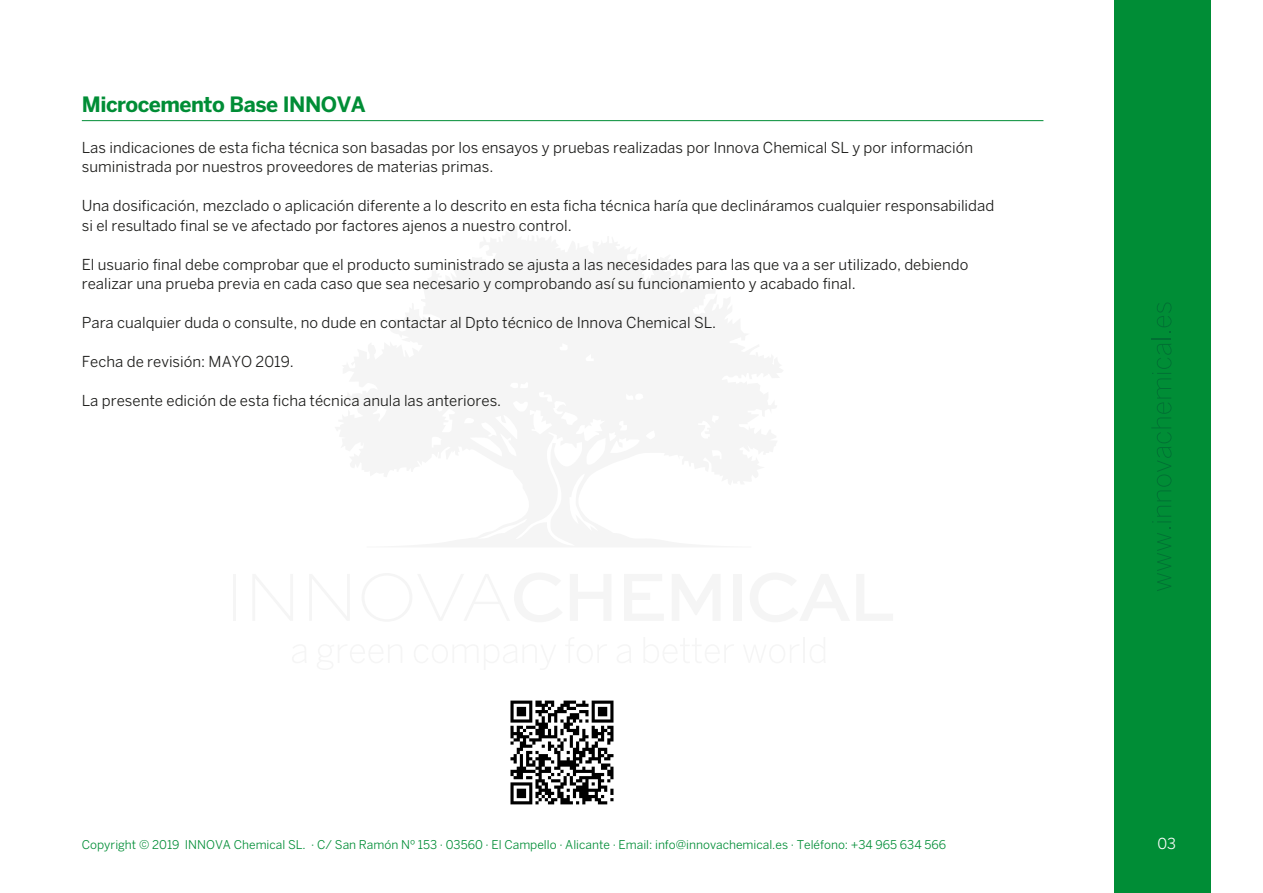
<style>
.page{position:relative;width:1263px;height:893px;background:#fff}
.page>*{position:absolute;margin:0;border:0;box-sizing:border-box;transform-origin:0 0}
.t1{font:700 21px "Benton Sans";letter-spacing:-.025em;color:#008d36}
.t2{font:15px/19.5px "Benton Sans";color:#1d1d1b}
.t3{font:15px "Benton Sans";color:#fff}
.t4{font:12px "Benton Sans";color:#008d36}
</style>
<div class="page">
<hr style="left:233px;top:574px;width:3px;height:47px;background:#f5f5f5">
<div style="left:733px;top:574px;width:8px;height:47px;background:#f5f5f5"></div>
<hr style="left:803px;top:637px;width:2px;height:26px;background:#f5f5f5">
<hr style="left:82px;top:120px;width:961px;height:1px;background:#008d36">
<div style="left:1114px;top:0;width:96px;height:893px;background:#008d36"></div>
<svg style="left:1157px;top:528px;width:14px;height:63px"></svg>
<svg style="left:1151px;top:302px;width:20px;height:220px"></svg>
<img style="left:510px;top:700px;width:104px;height:105px">
<h1 class="t1" style="left:82px;top:92px;width:285px">Microcemento Base INNOVA</h1>
<p class="t2" style="left:82px;top:138px;width:893px">Las indicaciones de esta ficha técnica son basadas por los ensayos y pruebas realizadas por Innova Chemical SL y por información suministrada por nuestros proveedores de materias primas.</p>
<p class="t2" style="left:82px;top:196px;width:914px">Una dosificación, mezclado o aplicación diferente a lo descrito en esta ficha técnica haría que declináramos cualquier responsabilidad si el resultado final se ve afectado por factores ajenos a nuestro control.</p>
<p class="t2" style="left:82px;top:255px;width:888px">El usuario final debe comprobar que el producto suministrado se ajusta a las necesidades para las que va a ser utilizado, debiendo realizar una prueba previa en cada caso que sea necesario y comprobando así su funcionamiento y acabado final.</p>
<p class="t2" style="left:82px;top:313px;width:636px">Para cualquier duda o consulte, no dude en contactar al Dpto técnico de Innova Chemical SL.</p>
<p class="t2" style="left:82px;top:352px;width:213px">Fecha de revisión: MAYO 2019.</p>
<p class="t2" style="left:82px;top:391px;width:421px">La presente edición de esta ficha técnica anula las anteriores.</p>
<p class="t4" style="left:82px;top:838px;width:866px">Copyright © 2019 INNOVA Chemical SL. · C/ San Ramón Nº 153 · 03560 · El Campello · Alicante · Email: info@innovachemical.es · Teléfono: +34 965 634 566</p>
<p class="t3" style="left:1157px;top:835px;width:20px">03</p>
</div>
